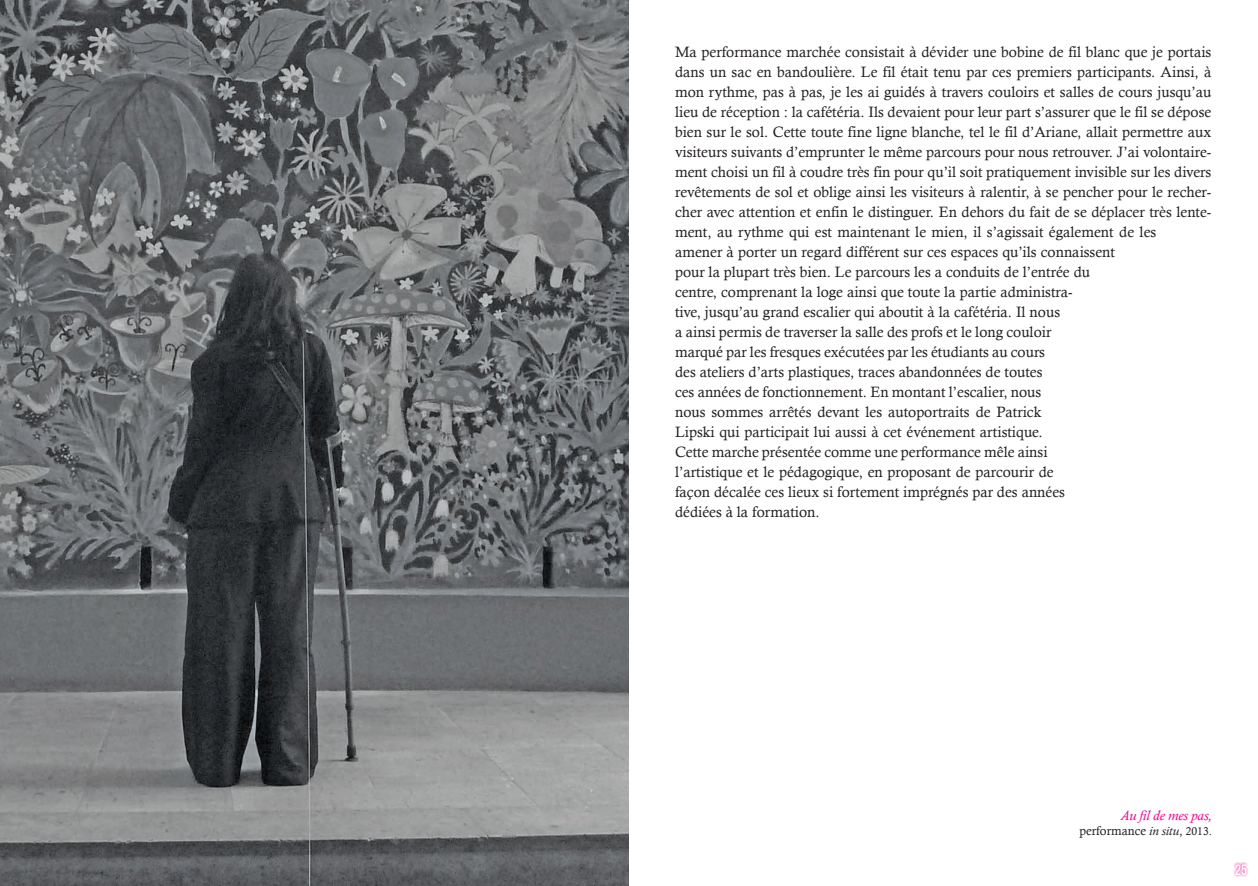
<style>
.page{position:relative;width:1258px;height:886px;background:#fff}
.page>*{position:absolute;margin:0;border:0;box-sizing:border-box;transform-origin:0 0}
.t1{font:15px/20px "Calisto";color:#231f20}
.t2{font:15px "Bebas Neue";color:#fff}
.t3{font:italic 13.75px "Calisto";color:#ed028c}
.t4{font:12.5px "Calisto";color:#231f20}
.s1{font-style:italic}
.s2{font-size:11.25px}
</style>
<div class="page">
<div style="left:1233px;top:861px;width:16px;height:16px;background:#ed028c;opacity:.87"></div>
<img style="left:0;top:1px;width:629px;height:885px">
<p class="t1" style="left:675px;top:42px;width:538px">Ma performance marchée consistait à dévider une bobine de fil blanc que je portais dans un sac en bandoulière. Le fil était tenu par ces premiers participants. Ainsi, à mon rythme, pas à pas, je les ai guidés à travers couloirs et salles de cours jusqu’au lieu de réception : la cafétéria. Ils devaient pour leur part s’assurer que le fil se dépose bien sur le sol. Cette toute fine ligne blanche, tel le fil d’Ariane, allait permettre aux visiteurs suivants d’emprunter le même parcours pour nous retrouver. J’ai volontaire&shy;ment choisi un fil à coudre très fin pour qu’il soit pratiquement invisible sur les divers revêtements de sol et oblige ainsi les visiteurs à ralentir, à se pencher pour le recher&shy;cher avec attention et enfin le distinguer. En dehors du fait de se déplacer très lente&shy;ment, au rythme qui est maintenant le mien, il s’agissait également de les<br>amener à porter un regard différent sur ces espaces qu’ils connaissent<br>pour la plupart très bien. Le parcours les a conduits de l’entrée du<br>centre, comprenant la loge ainsi que toute la partie administra-<br>tive, jusqu’au grand escalier qui aboutit à la cafétéria. Il nous<br>a ainsi permis de traverser la salle des profs et le long couloir<br>marqué par les fresques exécutées par les étudiants au cours<br>des ateliers d’arts plastiques, traces abandonnées de toutes<br>ces années de fonctionnement. En montant l’escalier, nous<br>nous sommes arrêtés devant les autoportraits de Patrick<br>Lipski qui participait lui aussi à cet événement artistique.<br>Cette marche présentée comme une performance mêle ainsi<br>l’artistique et le pédagogique, en proposant de parcourir de<br>façon décalée ces lieux si fortement imprégnés par des années<br>dédiées à la formation.</p>
<p class="t3" style="left:1120px;top:807px;width:93px">Au fil de mes pas,</p>
<p class="t4" style="left:1079px;top:823px;width:134px">performance <span class="s1">in situ</span>, <span class="s2">2013.</span></p>
<p class="t2" style="left:1235px;top:861px;width:13px">25</p>
</div>
